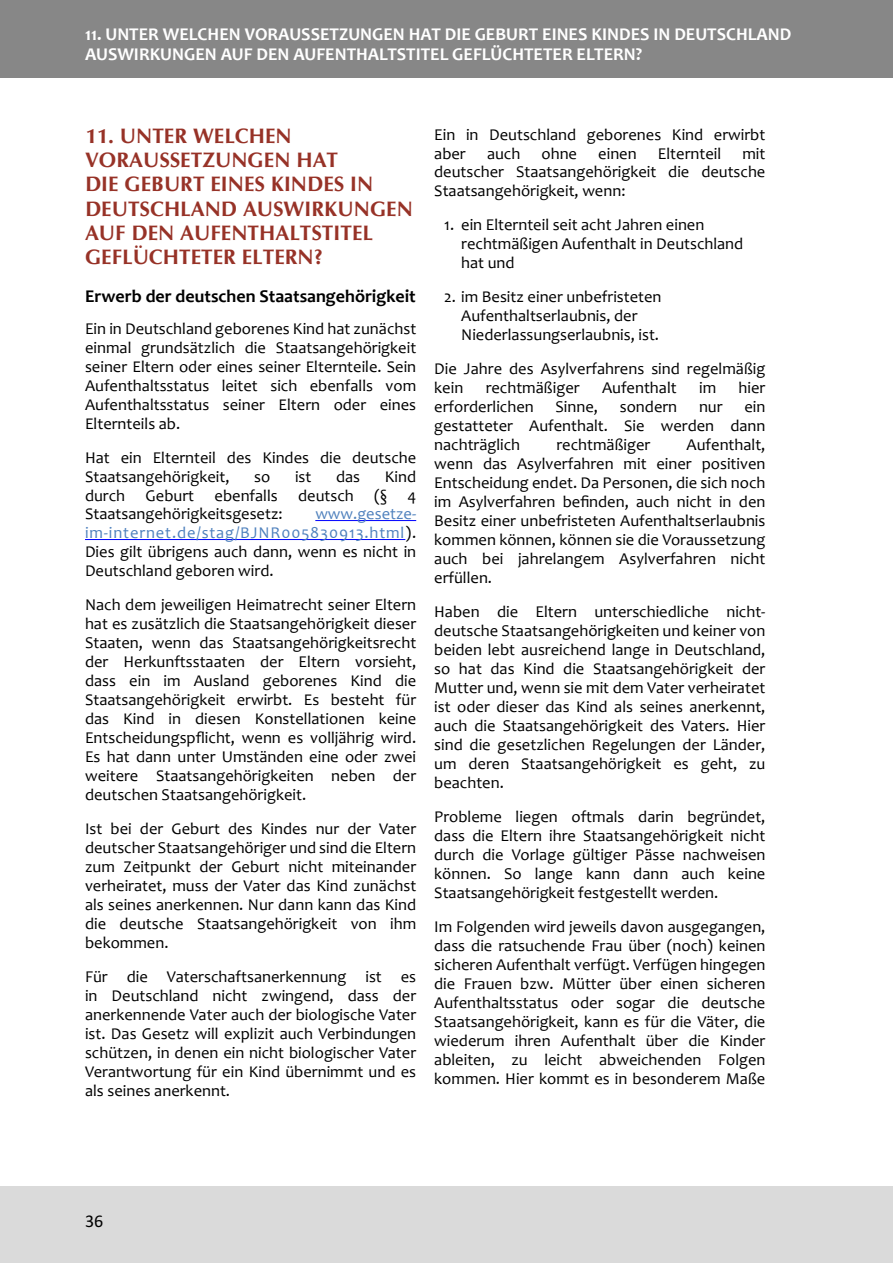
<style>
.page{position:relative;width:893px;height:1263px;background:#fff}
.page>*{position:absolute;margin:0;border:0;box-sizing:border-box;transform-origin:0 0}
.Heading_1{font:700 21px/24.2px "CG Omega";color:#973227}
.t1{font:700 18px/20.7px "Candara";color:#fff}
.Heading_2_nicht_TOC{font:700 18px "Candara";color:#000}
.t2{font:18px "Calibri";color:#000}
.Fließtext{font:16.5px/19px "Candara";color:#000;text-align:justify}
.Fließtext-2{font:16.5px/18.9px "Candara 2";color:#000;text-align:justify}
.s1{font-family:"Candara 2"}
.s2{font-family:"Candara"}
.s3{color:#4f81bd}
</style>
<div class="page">
<div style="left:0;top:1186px;width:893px;height:77px;background:#dadada"></div>
<div style="left:0;top:0;width:893px;height:78px;background:#878787"></div>
<hr style="left:315px;top:520px;width:101px;height:1px;background:#00f">
<hr style="left:85px;top:539px;width:320px;height:1px;background:#00f">
<p class="t1" style="left:85px;top:23px;width:708px">11. UNTER WELCHEN VORAUSSETZUNGEN HAT DIE GEBURT EINES KINDES IN DEUTSCHLAND<br>AUSWIRKUNGEN AUF DEN AUFENTHALTSTITEL GEFLÜCHTETER ELTERN?</p>
<h1 class="Heading_1" style="left:85px;top:124px;width:329px">11. UNTER WELCHEN<br>VORAUSSETZUNGEN HAT<br>DIE GEBURT EINES KINDES IN<br>DEUTSCHLAND AUSWIRKUNGEN<br>AUF DEN AUFENTHALTSTITEL<br>GEFLÜCHTETER ELTERN?</h1>
<h2 class="Heading_2_nicht_TOC" style="left:85px;top:285px;width:332px">Erwerb der deutschen Staatsangehörigkeit</h2>
<p class="Fließtext" style="left:85px;top:319px;width:333px">Ein in Deutschland geborenes Kind hat zunächst einmal grundsätzlich die Staatsangehörigkeit <span class="s1">seiner Eltern oder eines seiner Elternteile. Sein </span>Aufenthaltsstatus leitet sich ebenfalls vom <span class="s1">Aufenthaltsstatus seiner Eltern oder eines Elternteils ab.</span></p>
<p class="Fließtext" style="left:85px;top:448px;width:333px">Hat ein Elternteil des Kindes die deutsche<br><span class="s1">Staatsangehörigkeit,</span></p>
<p class="Fließtext-2" style="left:85px;top:466px;width:333px;text-indent:300px">Kind <span class="s2">durch Geburt ebenfalls deutsch (§ 4<br></span>Staatsangehörigkeitsgesetz:</p>
<p class="Fließtext-2" style="left:254px;top:467px;width:18px">so</p>
<p class="Fließtext-2" style="left:295px;top:467px;width:18px">ist</p>
<p class="Fließtext-2" style="left:336px;top:467px;width:26px">das</p>
<p class="Fließtext" style="left:85px;top:504px;width:333px;text-indent:230px"><span class="s3">www.gesetze&shy;im-internet.de/stag/BJNR005830913.html</span>).<br>Dies gilt übrigens auch dann, wenn es nicht in Deutschland geboren wird.</p>
<p class="Fließtext" style="left:85px;top:595px;width:333px">Nach dem jeweiligen Heimatrecht seiner Eltern hat es zusätzlich die Staatsangehörigkeit dieser Staaten, wenn das Staatsangehörigkeitsrecht der Herkunftsstaaten der Eltern vorsieht, <span class="s1">dass ein im Ausland geborenes Kind die Staatsangehörigkeit erwirbt. Es besteht für das Kind in diesen Konstellationen keine </span>Entscheidungspflicht, wenn es volljährig wird.<br>Es hat dann unter Umständen eine oder zwei <span class="s1">weitere Staatsangehörigkeiten neben der </span>deutschen Staatsangehörigkeit.</p>
<p class="Fließtext" style="left:85px;top:819px;width:333px"><span class="s1">Ist bei der Geburt des Kindes nur der Vater </span>deutscher Staatsangehöriger und sind die Eltern zum Zeitpunkt der Geburt nicht miteinander verheiratet, muss der Vater das Kind zunächst als seines anerkennen. Nur dann kann das Kind die deutsche Staatsangehörigkeit von ihm <span class="s1">bekommen.</span></p>
<p class="Fließtext" style="left:85px;top:967px;width:333px">Für die Vaterschaftsanerkennung ist es in Deutschland nicht zwingend, dass der anerkennende Vater auch der biologische Vater ist. Das Gesetz will explizit auch Verbindungen schützen, in denen ein nicht biologischer Vater <span class="s1">Verantwortung für ein Kind übernimmt und es als seines anerkennt.</span></p>
<p class="Fließtext" style="left:434px;top:124px;width:333px">Ein in Deutschland geborenes Kind erwirbt aber</p>
<p class="Fließtext" style="left:487px;top:143px;width:35px">auch</p>
<p class="Fließtext" style="left:541px;top:143px;width:37px">ohne</p>
<p class="Fließtext" style="left:598px;top:143px;width:40px">einen</p>
<p class="Fließtext" style="left:658px;top:143px;width:65px">Elternteil</p>
<p class="Fließtext" style="left:434px;top:144px;width:333px;text-indent:308px">mit deutscher Staatsangehörigkeit die deutsche <span class="s1">Staatsangehörigkeit, wenn:</span></p>
<p class="Fließtext" style="left:461px;top:215px;width:284px;text-align:left;text-indent:-17px">1. ein Elternteil seit acht Jahren einen rechtmäßigen Aufenthalt in Deutschland <span class="s1">hat und</span></p>
<p class="Fließtext-2" style="left:461px;top:287px;width:202px;text-align:left;text-indent:-17px">2. im Besitz einer unbefristeten<br>Aufenthaltserlaubnis, der<br><span class="s2">Niederlassungserlaubnis, ist.</span></p>
<p class="Fließtext" style="left:434px;top:359px;width:333px">Die Jahre des Asylverfahrens sind regelmäßig kein</p>
<p class="Fließtext" style="left:486px;top:378px;width:95px">rechtmäßiger</p>
<p class="Fließtext" style="left:602px;top:378px;width:76px">Aufenthalt</p>
<p class="Fließtext" style="left:699px;top:378px;width:19px">im</p>
<p class="Fließtext" style="left:739px;top:378px;width:28px">hier</p>
<p class="Fließtext" style="left:434px;top:397px;width:101px">erforderlichen</p>
<p class="Fließtext" style="left:556px;top:397px;width:44px">Sinne,</p>
<p class="Fließtext" style="left:620px;top:397px;width:59px">sondern</p>
<p class="Fließtext" style="left:699px;top:397px;width:25px">nur</p>
<p class="Fließtext-2" style="left:434px;top:397px;width:333px;text-indent:310px"><span class="s2">ein </span>gestatteter Aufenthalt. Sie werden dann <span class="s2">nachträglich</span></p>
<p class="Fließtext" style="left:434px;top:435px;width:333px;text-indent:252px">Aufenthalt, wenn das Asylverfahren mit einer positiven Entscheidung endet. Da Personen, die sich noch im Asylverfahren befinden, auch nicht in den <span class="s1">Besitz einer unbefristeten Aufenthaltserlaubnis kommen können, können sie die Voraussetzung </span>auch bei jahrelangem Asylverfahren nicht <span class="s1">erfüllen.</span></p>
<p class="Fließtext" style="left:434px;top:602px;width:333px">Haben die Eltern unterschiedliche nicht&shy;deutsche Staatsangehörigkeiten und keiner von beiden lebt ausreichend lange in Deutschland, <span class="s1">so hat das Kind die Staatsangehörigkeit der </span>Mutter und, wenn sie mit dem Vater verheiratet <span class="s1">ist oder dieser das Kind als seines anerkennt, </span>auch die Staatsangehörigkeit des Vaters. Hier sind die gesetzlichen Regelungen der Länder, <span class="s1">um deren Staatsangehörigkeit es geht, zu </span>beachten.</p>
<p class="Fließtext" style="left:434px;top:807px;width:333px">Probleme liegen oftmals darin begründet, dass die Eltern ihre Staatsangehörigkeit nicht durch die Vorlage gültiger Pässe nachweisen können. So lange kann dann auch keine <span class="s1">Staatsangehörigkeit festgestellt werden.</span></p>
<p class="Fließtext" style="left:434px;top:917px;width:333px">Im Folgenden wird jeweils davon ausgegangen, dass die ratsuchende Frau über (noch) keinen sicheren Aufenthalt verfügt. Verfügen hingegen die Frauen bzw. Mütter über einen sicheren Aufenthaltsstatus oder sogar die deutsche Staatsangehörigkeit, kann es für die Väter, die <span class="s1">wiederum ihren Aufenthalt über die Kinder </span>ableiten, zu leicht abweichenden Folgen kommen. Hier kommt es in besonderem Maße</p>
<p class="Fließtext" style="left:556px;top:435px;width:95px">rechtmäßiger</p>
<p class="t2" style="left:85px;top:1208px;width:20px">36</p>
</div>
